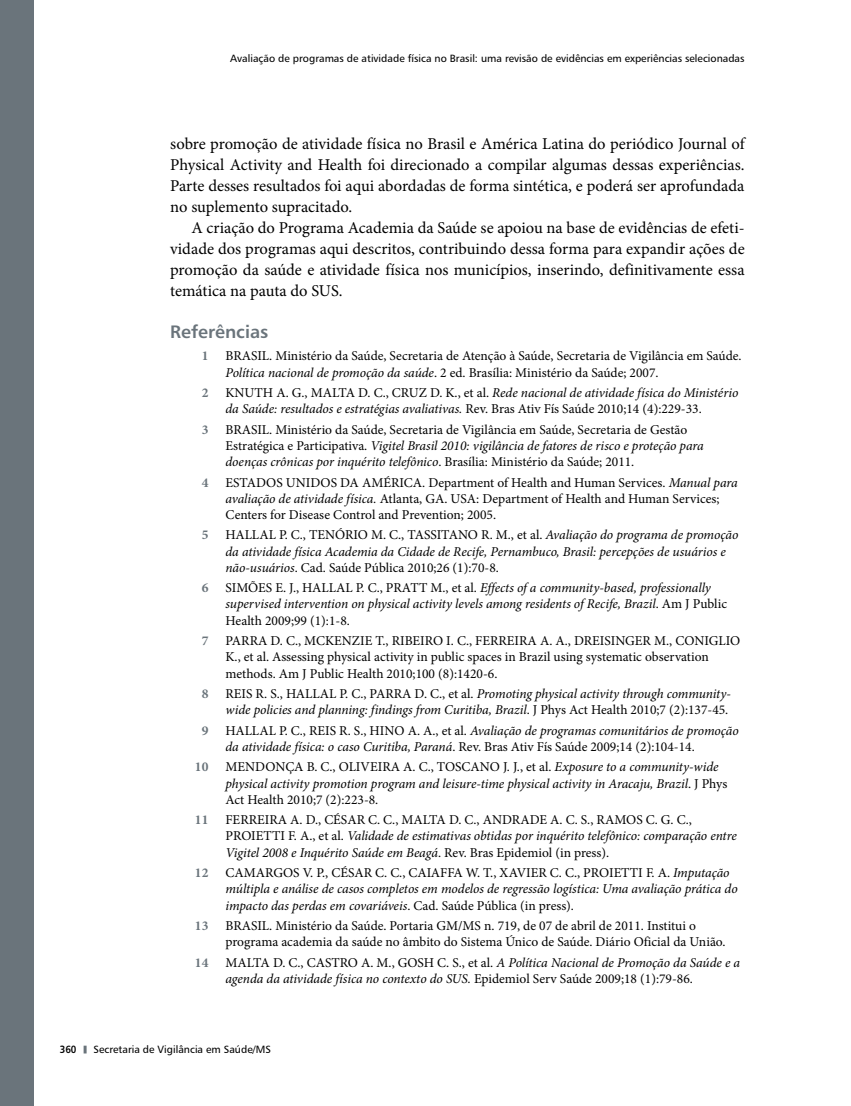
<style>
.page{position:relative;width:851px;height:1106px;background:#fff}
.page>*{position:absolute;margin:0;border:0;box-sizing:border-box;transform-origin:0 0}
.t1{font:18px "Humanist 777 BT Bold B";color:#6a747b}
.t2{font:16.5px/21px "Minion Pro";color:#000;text-align:justify}
.t3{font:italic 13.5px/16.2px "Minion Pro";letter-spacing:-.005em;color:#000}
.t4{font:13.5px/16.2px "Minion Pro";color:#000}
.t5{font:700 13.5px "Minion Pro";color:#6a747b}
.t6{font:10.5px "Humanist 777 BT Roman B";color:#000}
.t7{font:10.5px "Humanist 777 BT Bold B";color:#000;scale:.9 1}
.s1{font-style:italic}
.s2{font-style:normal}
</style>
<div class="page">
<svg style="left:84px;top:1045px;width:3px;height:8px"></svg>
<div style="left:0;top:0;width:34px;height:1106px;background:#6a747b"></div>
<p class="t6" style="left:230px;top:52px;width:515px">Avaliação de programas de atividade física no Brasil: uma revisão de evidências em experiências selecionadas</p>
<p class="t2" style="left:170px;top:133px;width:576px">sobre promoção de atividade física no Brasil e América Latina do periódico Journal of Physical Activity and Health foi direcionado a compilar algumas dessas experiências.<br>Parte desses resultados foi aqui abordadas de forma sintética, e poderá ser aprofundada no suplemento supracitado.</p>
<p class="t2" style="left:170px;top:217px;width:576px;text-indent:21px">A criação do Programa Academia da Saúde se apoiou na base de evidências de efeti&shy;vidade dos programas aqui descritos, contribuindo dessa forma para expandir ações de promoção da saúde e atividade física nos municípios, inserindo, definitivamente essa temática na pauta do SUS.</p>
<h1 class="t1" style="left:170px;top:320px;width:100px">Referências</h1>
<p class="t5" style="left:202px;top:346px;width:8px">1</p>
<p class="t4" style="left:225px;top:348px;width:517px">BRASIL. Ministério da Saúde, Secretaria de Atenção à Saúde, Secretaria de Vigilância em Saúde.<br><span class="s1">Política nacional de promoção da saúde</span>. 2 ed. Brasília: Ministério da Saúde; 2007.</p>
<p class="t5" style="left:202px;top:383px;width:8px">2</p>
<p class="t3" style="left:225px;top:384px;width:514px"><span class="s2">KNUTH A. G., MALTA D. C., CRUZ D. K., et al.</span> Rede nacional de atividade física do Ministério da Saúde: resultados e estratégias avaliativas. <span class="s2">Rev. Bras Ativ Fís Saúde 2010;14 (4):229-33.</span></p>
<p class="t5" style="left:202px;top:420px;width:8px">3</p>
<p class="t4" style="left:225px;top:421px;width:480px">BRASIL. Ministério da Saúde, Secretaria de Vigilância em Saúde, Secretaria de Gestão<br>Estratégica e Participativa. <span class="s1">Vigitel Brasil 2010: vigilância de fatores de risco e proteção para doenças crônicas por inquérito telefônico</span>. Brasília: Ministério da Saúde; 2011.</p>
<p class="t5" style="left:202px;top:472px;width:8px">4</p>
<p class="t4" style="left:225px;top:474px;width:513px">ESTADOS UNIDOS DA AMÉRICA. Department of Health and Human Services. <span class="s1">Manual para avaliação de atividade física.</span> Atlanta, GA. USA: Department of Health and Human Services;<br>Centers for Disease Control and Prevention; 2005.</p>
<p class="t5" style="left:202px;top:525px;width:8px">5</p>
<p class="t3" style="left:225px;top:527px;width:514px"><span class="s2">HALLAL P. C., TENÓRIO M. C., TASSITANO R. M., et al.</span> Avaliação do programa de promoção da atividade física Academia da Cidade de Recife, Pernambuco, Brasil: percepções de usuários e não-usuários<span class="s2">. Cad. Saúde Pública 2010;26 (1):70-8.</span></p>
<p class="t5" style="left:202px;top:578px;width:8px">6</p>
<p class="t3" style="left:225px;top:580px;width:503px"><span class="s2">SIMÕES E. J., HALLAL P. C., PRATT M., et al.</span> Effects of a community-based, professionally supervised intervention on physical activity levels among residents of Recife, Brazil<span class="s2">. Am J Public<br>Health 2009;99 (1):1-8.</span></p>
<p class="t5" style="left:202px;top:631px;width:8px">7</p>
<p class="t4" style="left:225px;top:633px;width:516px">PARRA D. C., MCKENZIE T., RIBEIRO I. C., FERREIRA A. A., DREISINGER M., CONIGLIO<br>K., et al. Assessing physical activity in public spaces in Brazil using systematic observation methods. Am J Public Health 2010;100 (8):1420-6.</p>
<p class="t5" style="left:202px;top:684px;width:8px">8</p>
<p class="t3" style="left:225px;top:685px;width:507px"><span class="s2">REIS R. S., HALLAL P. C., PARRA D. C., et al.</span> Promoting physical activity through community&shy;wide policies and planning: findings from Curitiba, Brazil<span class="s2">. J Phys Act Health 2010;7 (2):137-45.</span></p>
<p class="t5" style="left:202px;top:721px;width:8px">9</p>
<p class="t3" style="left:225px;top:722px;width:514px"><span class="s2">HALLAL P. C., REIS R. S., HINO A. A., et al.</span> Avaliação de programas comunitários de promoção da atividade física: o caso Curitiba, Paraná<span class="s2">. Rev. Bras Ativ Fís Saúde 2009;14 (2):104-14.</span></p>
<p class="t5" style="left:195px;top:757px;width:15px">10</p>
<p class="t3" style="left:225px;top:759px;width:503px"><span class="s2">MENDONÇA B. C., OLIVEIRA A. C., TOSCANO J. J., et al.</span> Exposure to a community-wide physical activity promotion program and leisure-time physical activity in Aracaju, Brazil<span class="s2">. J Phys<br>Act Health 2010;7 (2):223-8.</span></p>
<p class="t5" style="left:195px;top:810px;width:15px">11</p>
<p class="t4" style="left:225px;top:812px;width:512px">FERREIRA A. D., CÉSAR C. C., MALTA D. C., ANDRADE A. C. S., RAMOS C. G. C.,<br>PROIETTI F. A., et al. <span class="s1">Validade de estimativas obtidas por inquérito telefônico: comparação entre<br>Vigitel 2008 e Inquérito Saúde em Beagá</span>. Rev. Bras Epidemiol (in press).</p>
<p class="t5" style="left:195px;top:863px;width:15px">12</p>
<p class="t3" style="left:225px;top:864px;width:513px"><span class="s2">CAMARGOS V. P., CÉSAR C. C., CAIAFFA W. T., XAVIER C. C., PROIETTI F. A.</span> Imputação múltipla e análise de casos completos em modelos de regressão logística: Uma avaliação prática do impacto das perdas em covariáveis<span class="s2">. Cad. Saúde Pública (in press).</span></p>
<p class="t5" style="left:195px;top:916px;width:15px">13</p>
<p class="t4" style="left:225px;top:917px;width:501px">BRASIL. Ministério da Saúde. Portaria GM/MS n. 719, de 07 de abril de 2011. Institui o programa academia da saúde no âmbito do Sistema Único de Saúde. Diário Oficial da União.</p>
<p class="t5" style="left:195px;top:952px;width:15px">14</p>
<p class="t3" style="left:225px;top:954px;width:516px"><span class="s2">MALTA D. C., CASTRO A. M., GOSH C. S., et al.</span> A Política Nacional de Promoção da Saúde e a agenda da atividade física no contexto do SUS. <span class="s2">Epidemiol Serv Saúde 2009;18 (1):79-86.</span></p>
<p class="t7" style="left:60px;top:1043px;width:20px">360</p>
<p class="t6" style="left:94px;top:1043px;width:179px">Secretaria de Vigilância em Saúde/MS</p>
</div>
